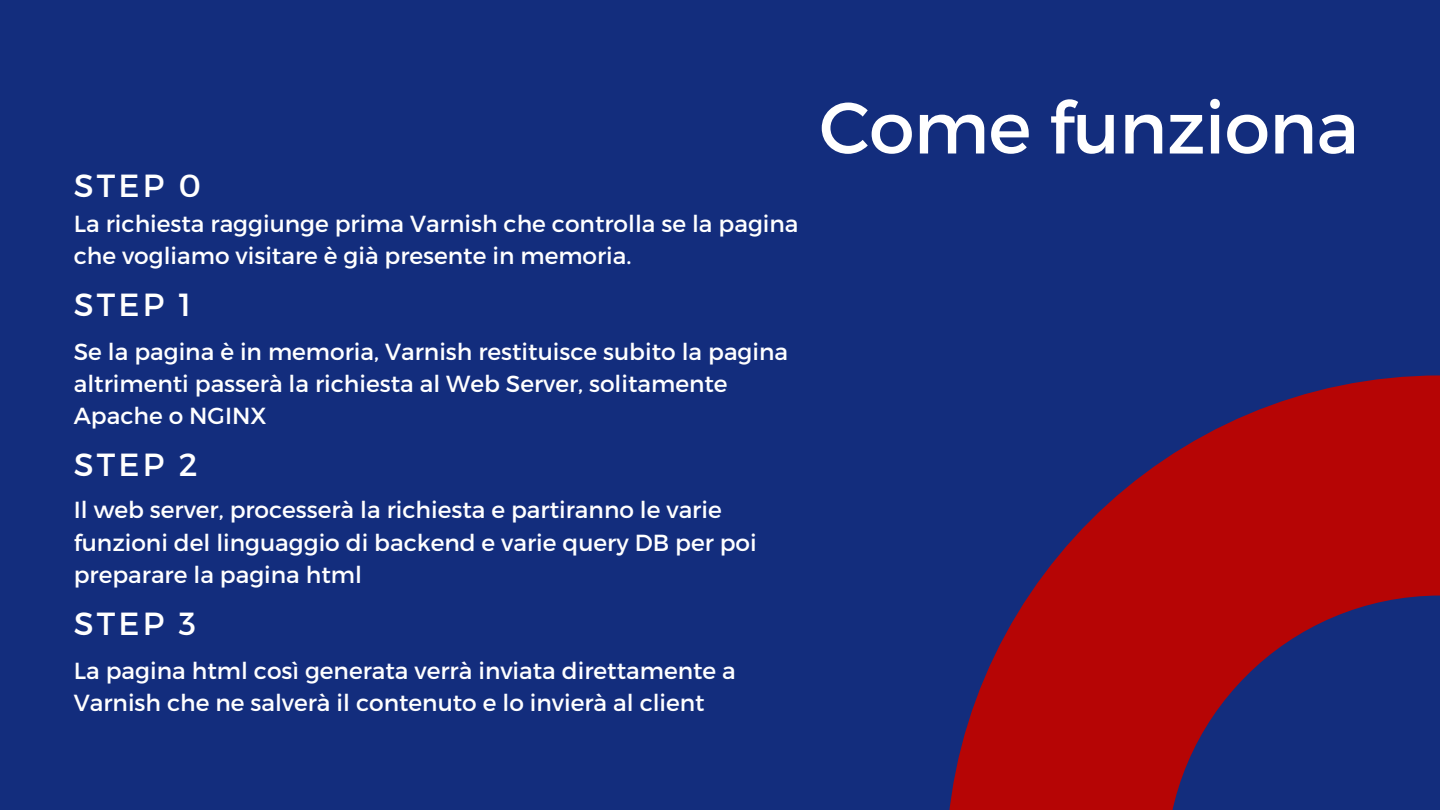
<style>
.page{position:relative;width:1440px;height:810px;background:#132d7d}
.page>*{position:absolute;margin:0;border:0;box-sizing:border-box;transform-origin:0 0}
.t1{font:72.5px "Montserrat";letter-spacing:-.01em;color:#fff}
.t2{font:32px "Montserrat";letter-spacing:.1em;color:#fff}
.t3{font:23.2px/32.2px "Montserrat";color:#fff}
</style>
<div class="page">
<svg style="left:949px;top:375px;width:491px;height:435px;fill:#b60505"></svg>
<h2 class="t2" style="left:74px;top:165px;width:129px">STEP 0</h2>
<p class="t3" style="left:74px;top:206px;width:726px">La richiesta raggiunge prima Varnish che controlla se la pagina che vogliamo visitare è già presente in memoria.</p>
<h2 class="t2" style="left:74px;top:283px;width:119px">STEP 1</h2>
<p class="t3" style="left:74px;top:334px;width:716px">Se la pagina è in memoria, Varnish restituisce subito la pagina altrimenti passerà la richiesta al Web Server, solitamente<br>Apache o NGINX</p>
<h2 class="t2" style="left:74px;top:443px;width:126px">STEP 2</h2>
<p class="t3" style="left:74px;top:493px;width:684px">Il web server, processerà la richiesta e partiranno le varie funzioni del linguaggio di backend e varie query DB per poi preparare la pagina html</p>
<h2 class="t2" style="left:74px;top:602px;width:124px">STEP 3</h2>
<p class="t3" style="left:74px;top:653px;width:664px">La pagina html così generata verrà inviata direttamente a<br>Varnish che ne salverà il contenuto e lo invierà al client</p>
<h1 class="t1" style="left:819px;top:81px;width:541px">Come funziona</h1>
</div>
